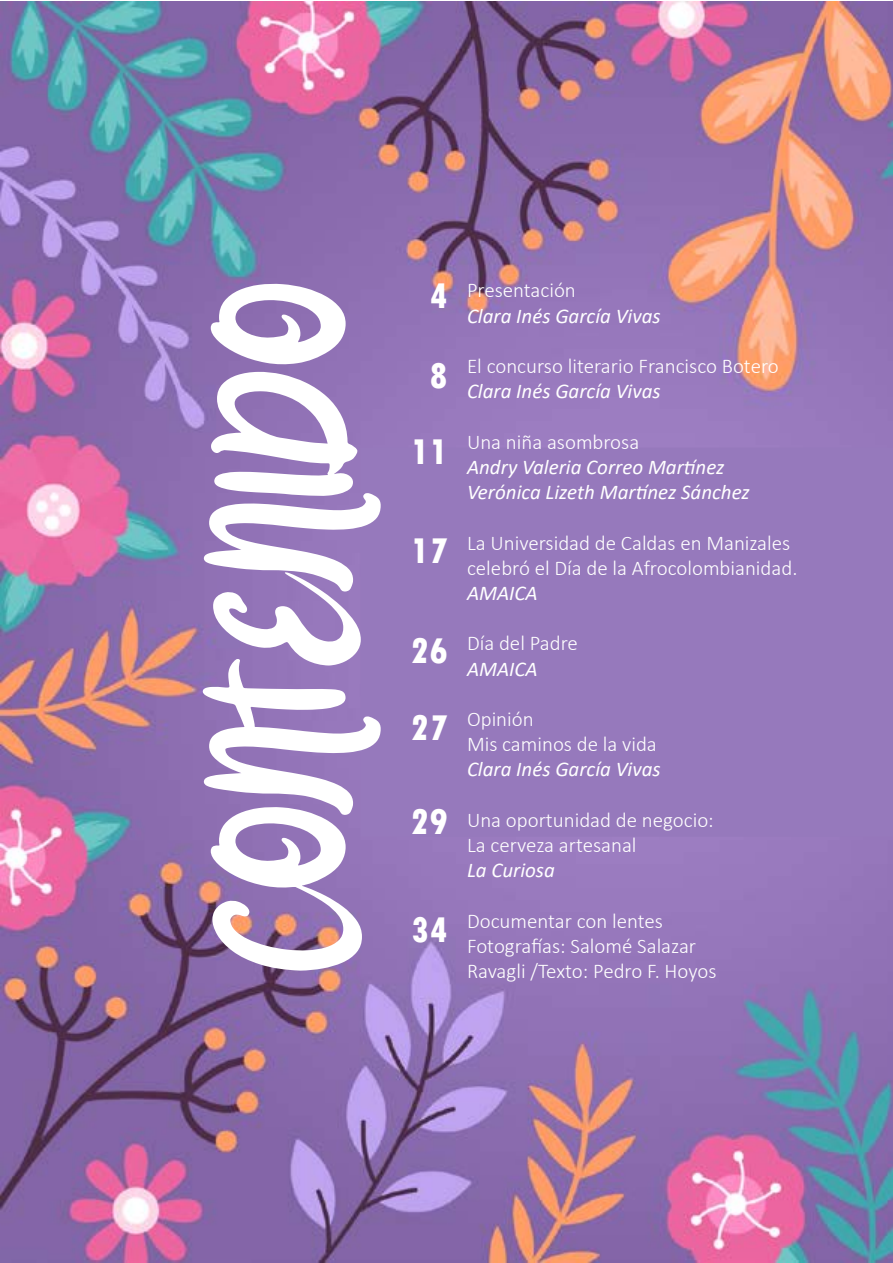
<style>
.page{position:relative;width:893px;height:1263px;background:#fff}
.page>*{position:absolute;margin:0;border:0;box-sizing:border-box;transform-origin:0 0}
.t1{font:800 condensed 37.5px/80.7px "Tw Cen";color:#fff}
.t2{font:300 21px/25.2px "Calibri";color:#fff}
.t3{font:italic 21px/25.2px "Calibri";color:#fff}
</style>
<div class="page">
<img style="left:0;top:1px;width:893px;height:1262px">
<div style="left:361px;top:448px;width:531px;height:388px;background:#9679bc"></div>
<div style="left:360px;top:448px;width:533px;height:389px;border:2px solid #9679bc"></div>
<svg style="left:203px;top:284px;width:178px;height:687px"></svg>
<h1 class="t1" style="left:429px;top:255px;width:20px">4<br>8</h1>
<h1 class="t1" style="left:411px;top:412px;width:38px">11</h1>
<h1 class="t1" style="left:411px;top:510px;width:38px">17</h1>
<h1 class="t1" style="left:411px;top:613px;width:38px;line-height:76.7px">26<br>27</h1>
<h1 class="t1" style="left:411px;top:781px;width:38px">29</h1>
<h1 class="t1" style="left:411px;top:889px;width:38px">34</h1>
<p class="t2" style="left:467px;top:278px;width:110px">Presentación</p>
<p class="t3" style="left:467px;top:302px;width:195px">Clara Inés García Vivas</p>
<p class="t2" style="left:467px;top:353px;width:313px">El concurso literario Francisco Botero</p>
<p class="t3" style="left:467px;top:378px;width:195px">Clara Inés García Vivas</p>
<p class="t2" style="left:467px;top:429px;width:174px">Una niña asombrosa</p>
<p class="t3" style="left:467px;top:453px;width:284px">Andry Valeria Correo Martínez<br>Verónica Lizeth Martínez Sánchez</p>
<p class="t2" style="left:467px;top:530px;width:332px">La Universidad de Caldas en Manizales celebró el Día de la Afrocolombianidad.</p>
<p class="t3" style="left:467px;top:579px;width:72px">AMAICA</p>
<p class="t2" style="left:467px;top:630px;width:112px">Día del Padre</p>
<p class="t3" style="left:467px;top:655px;width:72px">AMAICA</p>
<p class="t2" style="left:467px;top:706px;width:191px">Opinión<br>Mis caminos de la vida</p>
<p class="t3" style="left:467px;top:756px;width:195px">Clara Inés García Vivas</p>
<p class="t2" style="left:467px;top:807px;width:248px">Una oportunidad de negocio:<br>La cerveza artesanal</p>
<p class="t3" style="left:467px;top:857px;width:89px">La Curiosa</p>
<p class="t2" style="left:467px;top:908px;width:251px">Documentar con lentes<br>Fotografías: Salomé Salazar<br>Ravagli /Texto: Pedro F. Hoyos</p>
</div>
